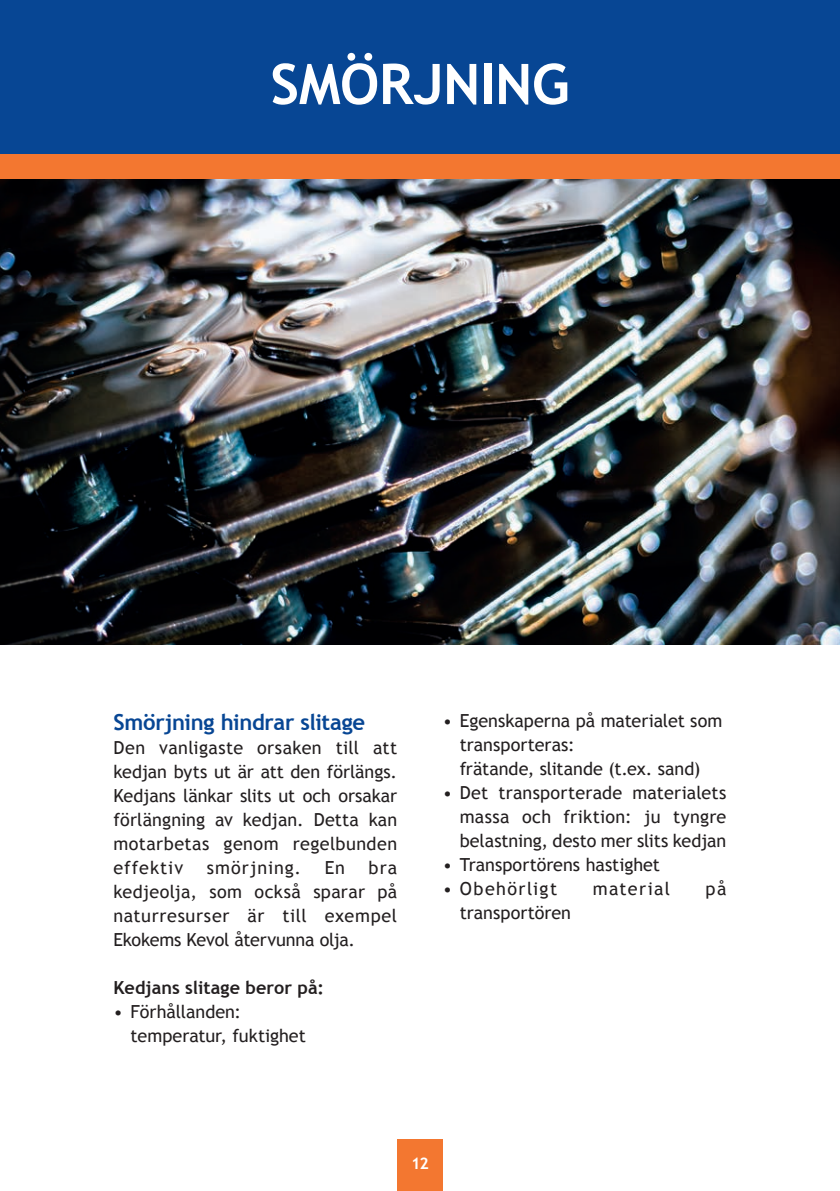
<style>
.page{position:relative;width:840px;height:1191px;background:#fff}
.page>*{position:absolute;margin:0;border:0;box-sizing:border-box;transform-origin:0 0}
.t1{font:700 56px "Trebuchet MS";letter-spacing:-.01em;color:#fff}
.t2{font:700 22px "Trebuchet MS";letter-spacing:-.015em;color:#074694}
.t3{font:18px/24px "Trebuchet MS";letter-spacing:.005em;color:#231f20;text-align:justify}
.t4{font:700 18px "Trebuchet MS";letter-spacing:.005em;color:#231f20}
.t5{font:18px "Trebuchet MS";letter-spacing:.08em;color:#231f20}
.t6{font:18px "Trebuchet MS";letter-spacing:.055em;color:#231f20}
.t7{font:18px "Trebuchet MS";letter-spacing:.065em;color:#231f20}
.t8{font:700 16px "Trebuchet MS";color:#fff}
</style>
<div class="page">
<div style="left:397px;top:1140px;width:45px;height:51px;background:#f37730"></div>
<div style="left:0;top:0;width:839px;height:167px;background:#074694"></div>
<div style="left:0;top:154px;width:839px;height:25px;background:#f37730"></div>
<img style="left:0;top:179px;width:839px;height:465px">
<h1 class="t1" style="left:270px;top:49px;width:300px">SMÖRJNING</h1>
<p class="t2" style="left:113px;top:708px;width:253px">Smörjning hindrar slitage</p>
<p class="t3" style="left:113px;top:736px;width:285px">Den vanligaste orsaken till att kedjan byts ut är att den förlängs.<br>Kedjans länkar slits ut och orsakar förlängning av kedjan. Detta kan motarbetas genom regelbunden effektiv</p>
<p class="t6" style="left:207px;top:857px;width:96px">smörjning.</p>
<p class="t3" style="left:324px;top:855px;width:22px">En</p>
<p class="t3" style="left:113px;top:855px;width:285px;text-indent:255px">bra kedjeolja, som också sparar på naturresurser är till exempel Ekokems Kevol återvunna olja.</p>
<p class="t4" style="left:113px;top:976px;width:212px">Kedjans slitage beror på:</p>
<p class="t3" style="left:130px;top:999px;width:177px;text-indent:-17px">• Förhållanden: temperatur, fuktighet</p>
<p class="t3" style="left:459px;top:709px;width:264px;text-align:left;text-indent:-17px">• Egenskaperna på materialet som transporteras:<br>frätande, slitande (t.ex. sand)</p>
<p class="t3" style="left:459px;top:781px;width:268px;text-indent:-17px">• Det transporterade materialets massa och friktion: ju tyngre belastning, desto mer slits kedjan</p>
<p class="t3" style="left:442px;top:852px;width:219px">• Transportörens hastighet</p>
<p class="t5" style="left:442px;top:878px;width:116px">• Obehörligt</p>
<p class="t7" style="left:592px;top:878px;width:79px">material</p>
<p class="t3" style="left:705px;top:876px;width:22px">på</p>
<p class="t3" style="left:459px;top:900px;width:113px">transportören</p>
<p class="t8" style="left:411px;top:1152px;width:19px">12</p>
</div>
